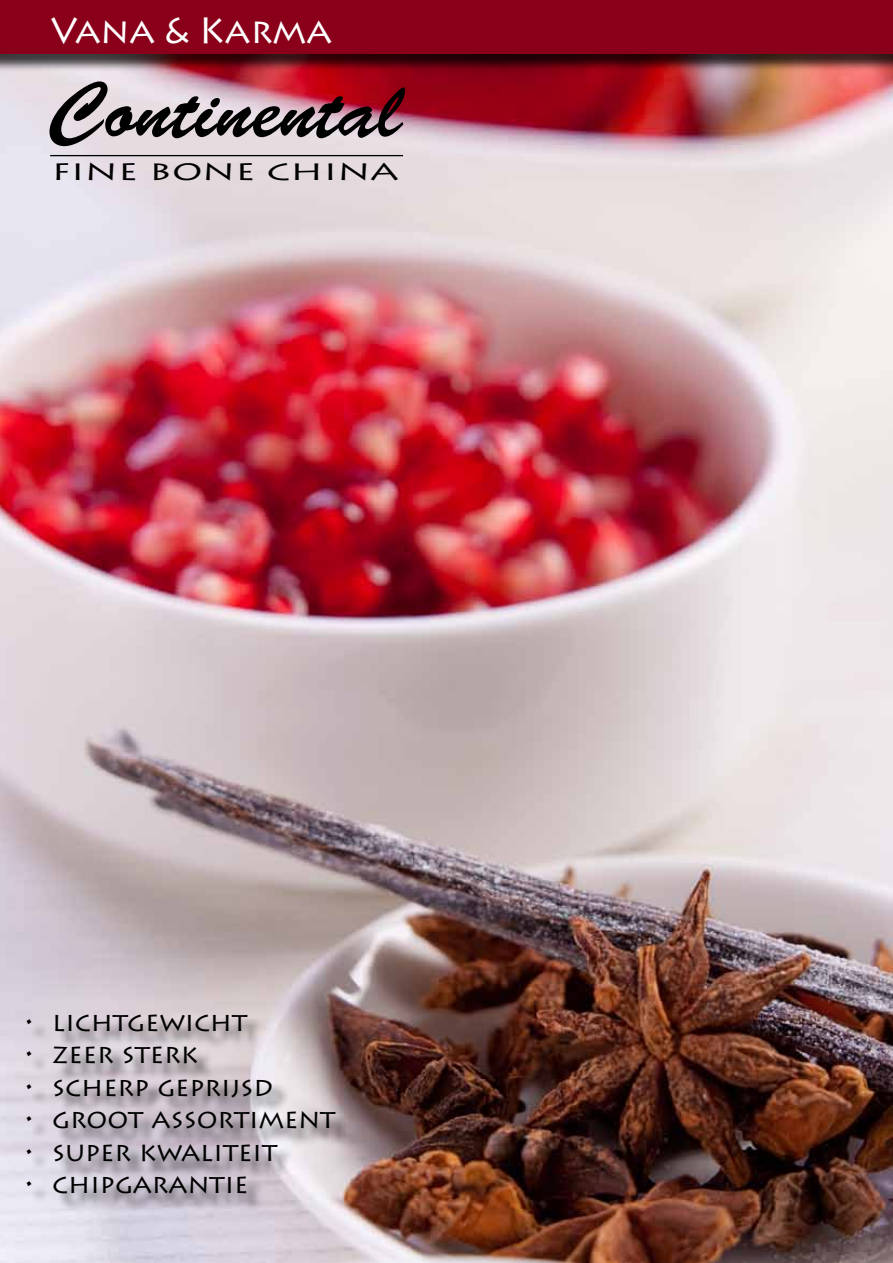
<style>
.page{position:relative;width:893px;height:1263px;background:#fff}
.page>*{position:absolute;margin:0;border:0;box-sizing:border-box;transform-origin:0 0}
.t1{font:78.3px "Brush Script Std";color:#000}
.t2{font:36px "Lithos Pro";color:#fff}
.t3{font:27px "Lithos Pro";color:#000}
.t4{font:23.7px "Lithos Pro";color:#000;scale:1.52 1}
</style>
<div class="page">
<img style="left:0;top:72px;width:893px;height:1191px">
<div style="left:0;top:0;width:893px;height:72px;background:#000;opacity:.75"></div>
<div style="left:0;top:0;width:893px;height:53px;background:#8a001a"></div>
<hr style="left:50px;top:155px;width:353px;height:1px;background:#000">
<div style="left:30px;top:1017px;width:323px;height:195px;background:#000;opacity:.75"></div>
<h2 class="t2" style="left:51px;top:10px;width:283px">Vana &amp; Karma</h2>
<h1 class="t1" style="left:50px;top:67px;width:353px">Continental</h1>
<p class="t4" style="left:52px;top:158px;width:230px">FINE BONE CHINA</p>
<p class="t3" style="left:25px;top:1006px;width:224px">• lichtgewicht</p>
<p class="t3" style="left:25px;top:1038px;width:175px">• zeer sterk</p>
<p class="t3" style="left:25px;top:1071px;width:249px">• scherp geprijsd</p>
<p class="t3" style="left:25px;top:1103px;width:312px">• groot assortiment</p>
<p class="t3" style="left:25px;top:1136px;width:253px">• super kwaliteit</p>
<p class="t3" style="left:25px;top:1168px;width:225px">• chipgarantie</p>
</div>
